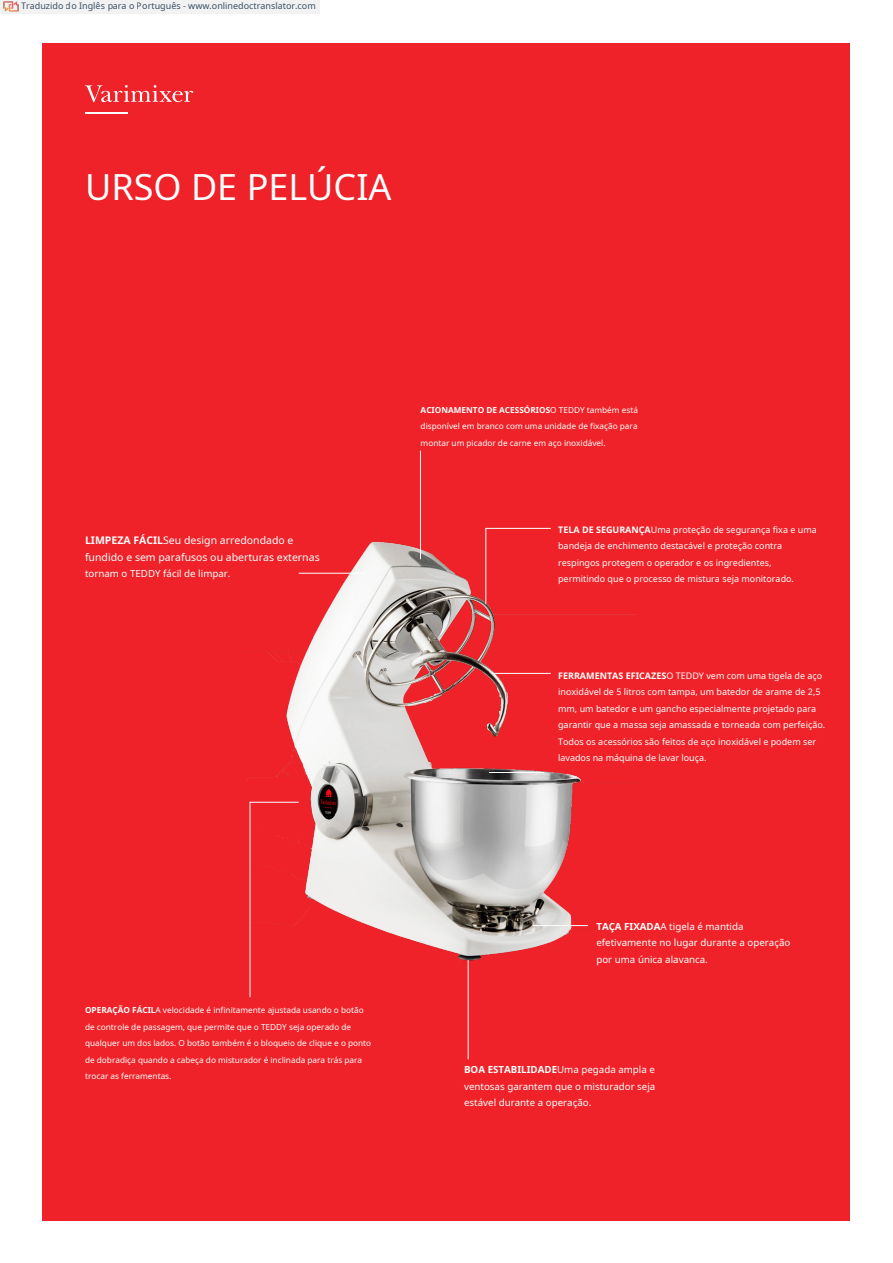
<style>
.page{position:relative;width:893px;height:1263px;background:#fff}
.page>*{position:absolute;margin:0;border:0;box-sizing:border-box;transform-origin:0 0}
.t1{font:36px "Noto Sans";color:#fff}
.t2{font:10.5px/16.5px "Noto Sans";color:#fff}
.t3{font:9.75px/16.5px "Noto Sans";color:#fff}
.t4{font:9px/16.5px "Noto Sans";color:#fff}
.t5{font:9px "Noto Sans";color:rgb(15 43 70/.8)}
.t6{font:8.25px/16.5px "Noto Sans";color:#fff;text-align:justify}
.s1{font-weight:700}
</style>
<div class="page">
<div style="left:43px;top:43px;width:807px;height:1177px;background:#ee2228"></div>
<img style="left:246px;top:527px;width:391px;height:466px">
<hr style="left:492px;top:673px;width:59px;height:1px;background:#fff">
<svg style="left:485px;top:528px;width:66px;height:76px"></svg>
<hr style="left:533px;top:925px;width:55px;height:1px;background:#fff">
<hr style="left:420px;top:450px;width:1px;height:109px;background:#fff">
<hr style="left:468px;top:960px;width:1px;height:99px;background:#fff">
<svg style="left:250px;top:802px;width:49px;height:195px"></svg>
<hr style="left:299px;top:573px;width:67px;height:1px;background:#fff">
<svg style="left:85px;top:85px;width:108px;height:17px"></svg>
<hr style="left:85px;top:113px;width:43px;height:1px;background:#fff">
<hr style="left:489px;top:772px;width:55px;height:1px;background:#fff">
<div style="left:0;top:0;width:320px;height:14px;background:#f2f2f2"></div>
<img style="left:4px;top:1px;width:15px;height:11px">
<p class="t5" style="left:21px;top:-1px;width:296px">Traduzido do Inglês para o Português - www.onlinedoctranslator.com</p>
<h1 class="t1" style="left:85px;top:161px;width:308px">URSO DE PELÚCIA</h1>
<p class="t2" style="left:85px;top:532px;width:236px"><span class="s1">LIMPEZA FÁCIL</span>Seu design arredondado e fundido e sem parafusos ou aberturas externas</p>
<p class="t3" style="left:85px;top:565px;width:147px">tornam o TEDDY fácil de limpar.</p>
<p class="t6" style="left:421px;top:401px;width:219px"><span class="s1">ACIONAMENTO DE ACESSÓRIOS</span>O TEDDY também está disponível em branco com uma unidade de fixação para montar um picador de carne em aço inoxidável.</p>
<p class="t4" style="left:558px;top:521px;width:260px"><span class="s1">TELA DE SEGURANÇA</span>Uma proteção de segurança fixa e uma bandeja de enchimento destacável e proteção contra respingos protegem o operador e os ingredientes, permitindo que o processo de mistura seja monitorado.</p>
<p class="t4" style="left:558px;top:667px;width:269px"><span class="s1">FERRAMENTAS EFICAZES</span>O TEDDY vem com uma tigela de aço inoxidável de 5 litros com tampa, um batedor de arame de 2,5 mm, um batedor e um gancho especialmente projetado para garantir que a massa seja amassada e torneada com perfeição.<br>Todos os acessórios são feitos de aço inoxidável e podem ser lavados na máquina de lavar louça.</p>
<p class="t6" style="left:85px;top:1002px;width:288px;text-align:left"><span class="s1">OPERAÇÃO FÁCIL</span>A velocidade é infinitamente ajustada usando o botão de controle de passagem, que permite que o TEDDY seja operado de qualquer um dos lados. O botão também é o bloqueio de clique e o ponto de dobradiça quando a cabeça do misturador é inclinada para trás para trocar as ferramentas.</p>
<p class="t3" style="left:596px;top:918px;width:196px"><span class="s1">TAÇA FIXADA</span>A tigela é mantida efetivamente no lugar durante a operação por uma única alavanca.</p>
<p class="t3" style="left:464px;top:1061px;width:193px;text-align:justify"><span class="s1">BOA ESTABILIDADE</span>Uma pegada ampla e ventosas garantem que o misturador seja estável durante a operação.</p>
</div>
